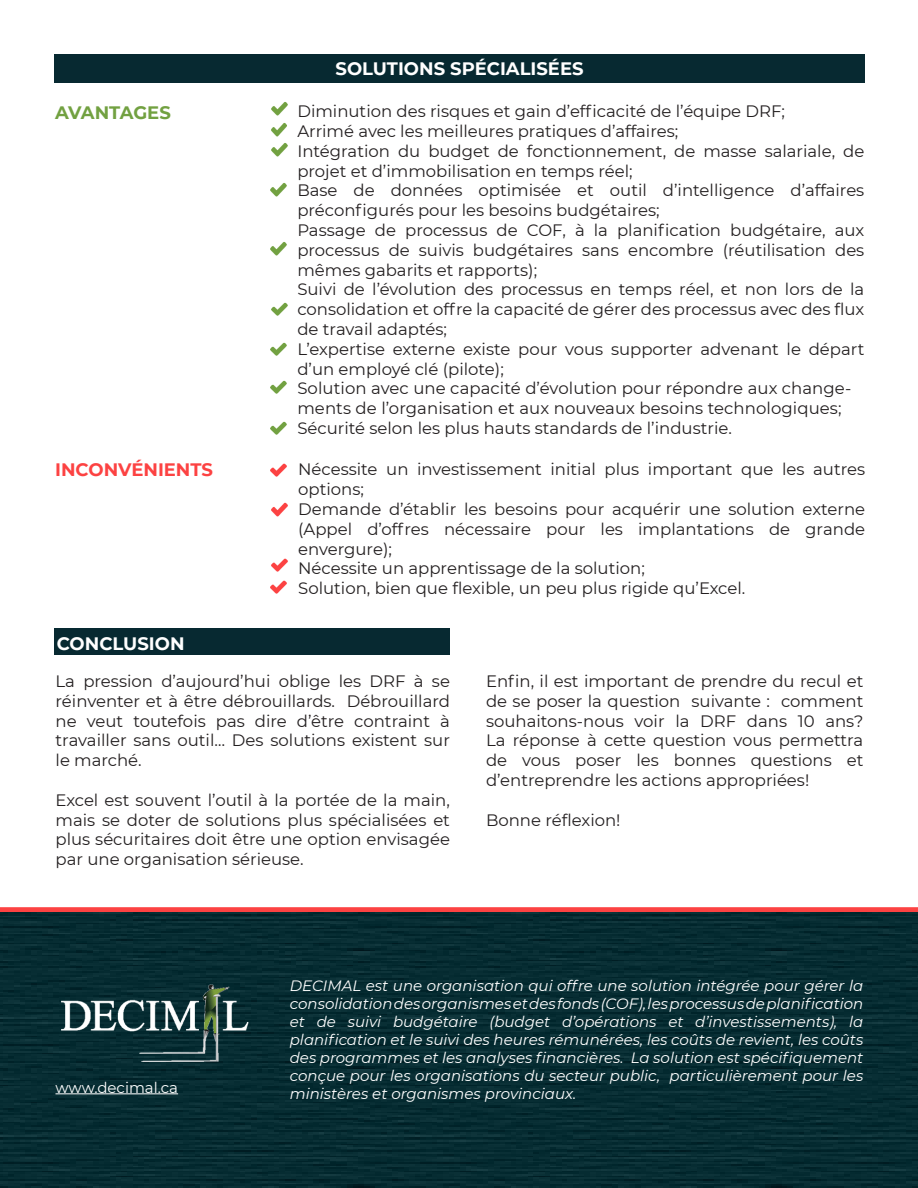
<style>
.page{position:relative;width:918px;height:1188px;background:#fff}
.page>*{position:absolute;margin:0;border:0;box-sizing:border-box;transform-origin:0 0}
.t1{font:700 18px "Montserrat";color:#fff}
.t2{font:700 18px "Montserrat";color:#fc4242}
.t3{font:700 18px "Montserrat";letter-spacing:-.005em;color:#72a141}
.t4{font:16.5px/19.8px "Montserrat";color:#231f20;text-align:justify}
.t5{font:italic 15px/18px "Montserrat";color:#fff;text-align:justify}
.t6{font:15px "Montserrat";color:#fff}
</style>
<div class="page">
<svg style="left:0;top:907px;width:918px;height:6px;background:#d34445"></svg>
<img style="left:0;top:913px;width:918px;height:275px">
<img style="left:56px;top:978px;width:206px;height:94px">
<hr style="left:56px;top:1093px;width:122px;height:1px;background:#fff">
<div style="left:54px;top:55px;width:811px;height:28px;background:#072931"></div>
<div style="left:54px;top:628px;width:396px;height:27px;background:#072931"></div>
<img style="left:271px;top:102px;width:17px;height:14px">
<img style="left:271px;top:122px;width:16px;height:15px">
<img style="left:270px;top:463px;width:17px;height:14px">
<img style="left:271px;top:502px;width:17px;height:15px">
<img style="left:271px;top:558px;width:17px;height:14px">
<img style="left:270px;top:580px;width:17px;height:14px">
<img style="left:271px;top:143px;width:17px;height:14px">
<img style="left:270px;top:183px;width:17px;height:14px">
<img style="left:270px;top:242px;width:17px;height:14px">
<img style="left:271px;top:302px;width:17px;height:14px">
<img style="left:270px;top:342px;width:17px;height:14px">
<img style="left:270px;top:380px;width:17px;height:14px">
<img style="left:270px;top:421px;width:17px;height:14px">
<p class="t3" style="left:55px;top:99px;width:117px">AVANTAGES</p>
<p class="t2" style="left:55px;top:456px;width:159px">INCONVÉNIENTS</p>
<p class="t1" style="left:336px;top:56px;width:250px">SOLUTIONS SPÉCIALISÉES</p>
<p class="t4" style="left:297px;top:101px;width:489px">Diminution des risques et gain d’efficacité de l’équipe DRF;</p>
<p class="t4" style="left:297px;top:121px;width:382px">Arrimé avec les meilleures pratiques d’affaires;</p>
<p class="t4" style="left:297px;top:140px;width:569px">Intégration du budget de fonctionnement, de masse salariale, de projet et d’immobilisation en temps réel;</p>
<p class="t4" style="left:297px;top:180px;width:569px">Base de données optimisée et outil d’intelligence d’affaires préconfigurés pour les besoins budgétaires;</p>
<p class="t4" style="left:297px;top:220px;width:569px">Passage de processus de COF, à la planification budgétaire, aux processus de suivis budgétaires sans encombre (réutilisation des mêmes gabarits et rapports);</p>
<p class="t4" style="left:297px;top:279px;width:569px">Suivi de l’évolution des processus en temps réel, et non lors de la consolidation et offre la capacité de gérer des processus avec des flux de travail adaptés;</p>
<p class="t4" style="left:297px;top:338px;width:569px">L’expertise externe existe pour vous supporter advenant le départ d’un employé clé (pilote);</p>
<p class="t4" style="left:297px;top:378px;width:556px">Solution avec une capacité d’évolution pour répondre aux change&shy;ments de l’organisation et aux nouveaux besoins technologiques;</p>
<p class="t4" style="left:297px;top:418px;width:436px">Sécurité selon les plus hauts standards de l’industrie.</p>
<p class="t4" style="left:298px;top:459px;width:569px">Nécessite un investissement initial plus important que les autres options;</p>
<p class="t4" style="left:298px;top:499px;width:569px">Demande d’établir les besoins pour acquérir une solution externe (Appel d’offres nécessaire pour les implantations de grande envergure);</p>
<p class="t4" style="left:298px;top:558px;width:348px">Nécessite un apprentissage de la solution;</p>
<p class="t4" style="left:298px;top:578px;width:449px">Solution, bien que flexible, un peu plus rigide qu’Excel.</p>
<p class="t1" style="left:57px;top:631px;width:129px">CONCLUSION</p>
<p class="t4" style="left:56px;top:671px;width:396px">La pression d’aujourd’hui oblige les DRF à se réinventer et à être débrouillards. Débrouillard ne veut toutefois pas dire d’être contraint à travailler sans outil… Des solutions existent sur le marché.</p>
<p class="t4" style="left:56px;top:789px;width:396px">Excel est souvent l’outil à la portée de la main, mais se doter de solutions plus spécialisées et plus sécuritaires doit être une option envisagée par une organisation sérieuse.</p>
<p class="t4" style="left:486px;top:671px;width:379px">Enfin, il est important de prendre du recul et de se poser la question suivante : comment souhaitons-nous voir la DRF dans 10 ans?<br>La réponse à cette question vous permettra de vous poser les bonnes questions et d’entreprendre les actions appropriées!</p>
<p class="t4" style="left:486px;top:809px;width:136px">Bonne réflexion!</p>
<p class="t6" style="left:56px;top:1077px;width:124px">www.decimal.ca</p>
<p class="t5" style="left:290px;top:976px;width:575px">DECIMAL est une organisation qui offre une solution intégrée pour gérer la consolidation des organismes et des fonds (COF), les processus de planification et de suivi budgétaire (budget d’opérations et d’investissements), la planification et le suivi des heures rémunérées, les coûts de revient, les coûts des programmes et les analyses financières. La solution est spécifiquement conçue pour les organisations du secteur public, particulièrement pour les ministères et organismes provinciaux.</p>
</div>
